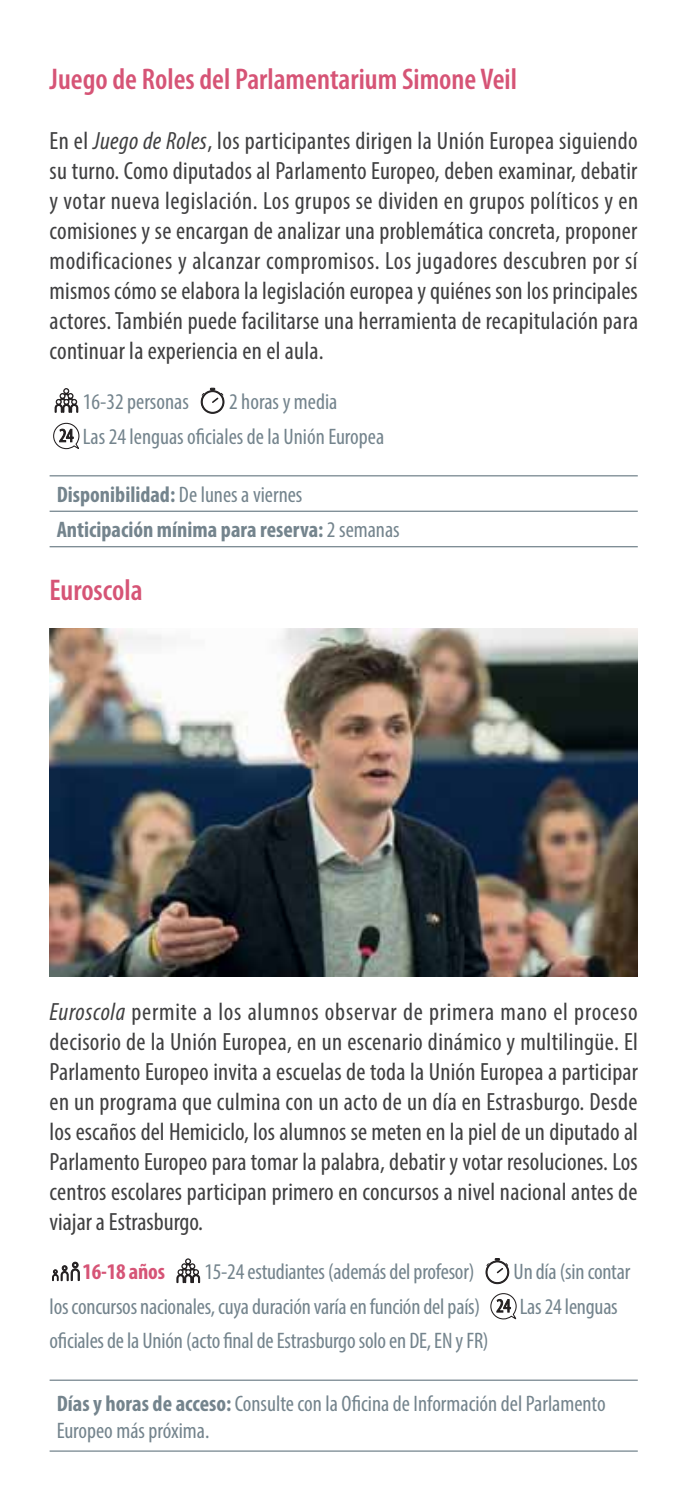
<style>
.page{position:relative;width:685px;height:1488px;background:#fff}
.page>*{position:absolute;margin:0;border:0;box-sizing:border-box;transform-origin:0 0}
.t1{font:600 condensed 30px "Myriad Pro";color:#d65476}
.t2{font:condensed 25px/30px "Myriad Pro";letter-spacing:.01em;color:#404041;text-align:justify}
.t3{font:condensed 22.5px/35.2px "Myriad Pro";letter-spacing:-.01em;color:#74848d}
.t4{font:700 condensed 22.5px/35.5px "Myriad Pro";color:#74848d}
.t5{font:700 condensed 22.5px "Myriad Pro";letter-spacing:-.01em;color:#d65476}
.s1{font-style:italic}
.s2{font-weight:400}
.s3{font-weight:700}
</style>
<div class="page">
<svg style="left:55px;top:388px;width:23px;height:24px"></svg>
<div style="left:201px;top:390px;width:23px;height:24px;border:1px solid #221f20;border-radius:50%"></div>
<svg style="left:201px;top:388px;width:23px;height:25px"></svg>
<svg style="left:53px;top:422px;width:27px;height:28px"></svg>
<hr style="left:50px;top:475px;width:588px;height:1px;background:#74848d">
<hr style="left:50px;top:510px;width:588px;height:2px;background:#74848d">
<hr style="left:50px;top:546px;width:588px;height:1px;background:#74848d">
<img style="left:50px;top:628px;width:588px;height:348px">
<svg style="left:52px;top:1262px;width:28px;height:18px"></svg>
<svg style="left:177px;top:1258px;width:23px;height:24px"></svg>
<div style="left:486px;top:1260px;width:23px;height:24px;border:1px solid #221f20;border-radius:50%"></div>
<svg style="left:486px;top:1258px;width:23px;height:25px"></svg>
<svg style="left:490px;top:1293px;width:27px;height:27px"></svg>
<hr style="left:50px;top:1379px;width:588px;height:1px;background:#74848d">
<hr style="left:50px;top:1450px;width:588px;height:1px;background:#74848d">
<p class="t1" style="left:50px;top:68px;width:469px">Juego de Roles del Parlamentarium Simone Veil</p>
<p class="t2" style="left:50px;top:128px;width:590px">En el <span class="s1">Juego de Roles</span>, los participantes dirigen la Unión Europea siguiendo su turno. Como diputados al Parlamento Europeo, deben examinar, debatir y votar nueva legislación. Los grupos se dividen en grupos políticos y en comisiones y se encargan de analizar una problemática concreta, proponer modificaciones y alcanzar compromisos. Los jugadores descubren por sí mismos cómo se elabora la legislación europea y quiénes son los principales actores. También puede facilitarse una herramienta de recapitulación para continuar la experiencia en el aula.</p>
<p class="t3" style="left:83px;top:386px;width:108px">16-32 personas</p>
<p class="t3" style="left:83px;top:386px;width:303px;text-indent:146px">2 horas y media<br>Las 24 lenguas oficiales de la Unión Europea</p>
<p class="t4" style="left:57px;top:479px;width:345px">Disponibilidad: <span class="s2">De lunes a viernes<br></span>Anticipación mínima para reserva: <span class="s2">2 semanas</span></p>
<p class="t1" style="left:50px;top:578px;width:95px">Euroscola</p>
<p class="t2" style="left:50px;top:998px;width:590px"><span class="s1">Euroscola</span> permite a los alumnos observar de primera mano el proceso decisorio de la Unión Europea, en un escenario dinámico y multilingüe. El Parlamento Europeo invita a escuelas de toda la Unión Europea a participar en un programa que culmina con un acto de un día en Estrasburgo. Desde los escaños del Hemiciclo, los alumnos se meten en la piel de un diputado al Parlamento Europeo para tomar la palabra, debatir y votar resoluciones. Los centros escolares participan primero en concursos a nivel nacional antes de viajar a Estrasburgo.</p>
<p class="t5" style="left:83px;top:1263px;width:84px">16-18 años</p>
<p class="t3" style="left:204px;top:1256px;width:272px">15-24 estudiantes (además del profesor)</p>
<p class="t3" style="left:514px;top:1256px;width:118px">Un día (sin contar</p>
<p class="t3" style="left:50px;top:1291px;width:432px">los concursos nacionales, cuya duración varía en función del país)</p>
<p class="t3" style="left:520px;top:1291px;width:100px">Las 24 lenguas</p>
<p class="t3" style="left:50px;top:1325px;width:441px">oficiales de la Unión (acto final de Estrasburgo solo en DE, EN y FR)</p>
<p class="t3" style="left:57px;top:1391px;width:551px;line-height:27px"><span class="s3">Días y horas de acceso:</span> Consulte con la Oficina de Información del Parlamento<br>Europeo más próxima.</p>
</div>
